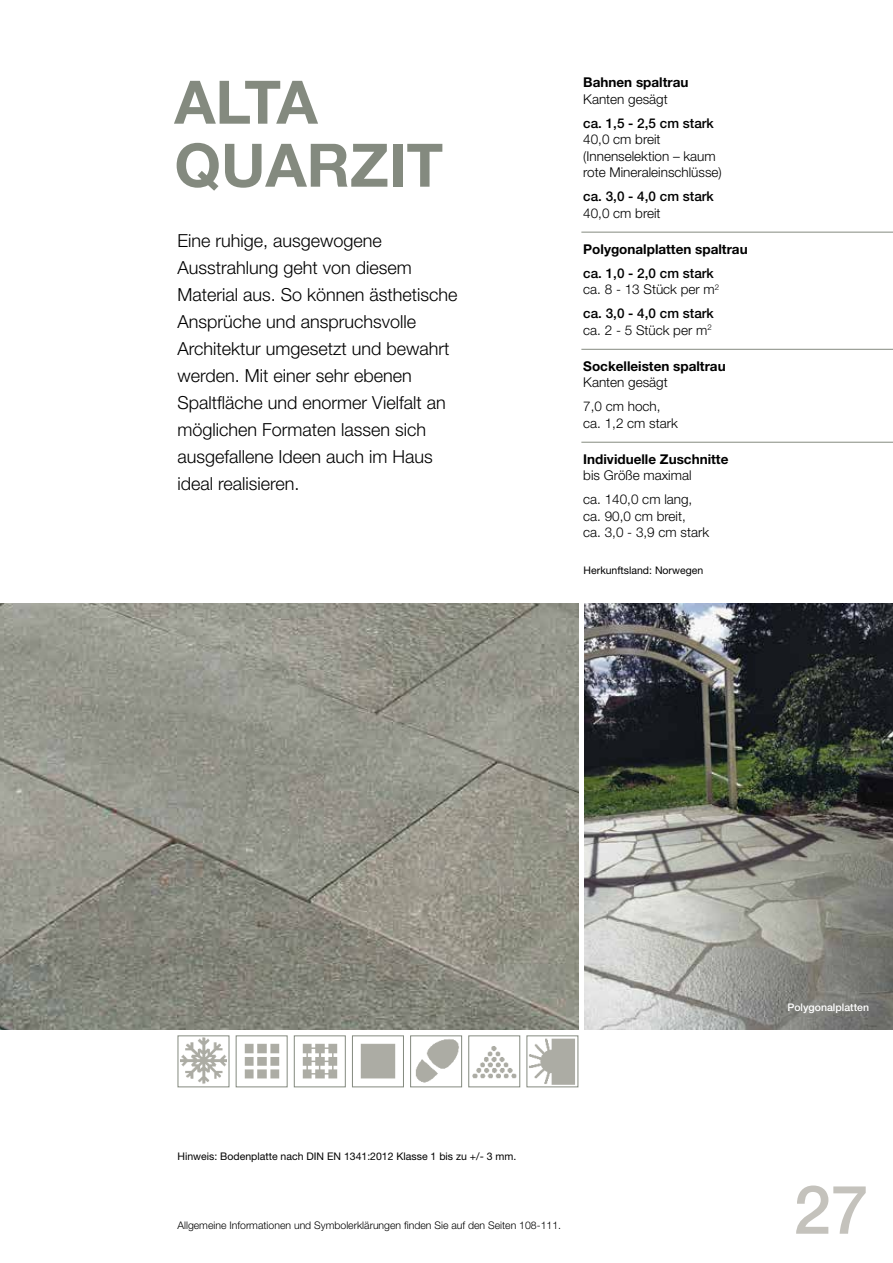
<style>
.page{position:relative;width:893px;height:1263px;background:#fff}
.page>*{position:absolute;margin:0;border:0;box-sizing:border-box;transform-origin:0 0}
.t1{font:500 67.5px "Helvetica Neue";color:#c4c2bc}
.t2{font:700 60px/63px "Helvetica Neue";color:#848a7f}
.t3{font:300 18px/27px "Helvetica Neue";color:#000}
.t4{font:300 13.5px/16.5px "Helvetica Neue";color:#000}
.t5{font:500 13.5px/16.5px "Helvetica Neue";color:#000}
.t6{font:700 13.5px "Helvetica Neue";color:#000}
.t7{font:10.5px "Helvetica Neue";color:#000}
.t8{font:300 10.5px "Helvetica Neue";color:#000}
.t9{font:500 10.5px "Helvetica Neue";color:#fff}
.s1{font-weight:300}
</style>
<div class="page">
<img style="left:585px;top:604px;width:308px;height:425px">
<hr style="left:581px;top:232px;width:312px;height:1px;background:#848a7f">
<hr style="left:581px;top:349px;width:312px;height:1px;background:#848a7f">
<hr style="left:581px;top:442px;width:312px;height:1px;background:#848a7f">
<img style="left:0;top:604px;width:578px;height:425px">
<img style="left:529px;top:1038px;width:46px;height:47px">
<div style="left:526px;top:1035px;width:52px;height:52px;border:1px solid #848a7f"></div>
<img style="left:360px;top:1043px;width:36px;height:36px">
<div style="left:352px;top:1035px;width:52px;height:52px;border:1px solid #848a7f"></div>
<img style="left:180px;top:1037px;width:47px;height:47px">
<div style="left:178px;top:1035px;width:51px;height:52px;border:1px solid #848a7f"></div>
<img style="left:472px;top:1046px;width:45px;height:33px">
<div style="left:468px;top:1035px;width:52px;height:52px;border:1px solid #848a7f"></div>
<img style="left:415px;top:1039px;width:44px;height:44px">
<div style="left:410px;top:1035px;width:52px;height:52px;border:1px solid #848a7f"></div>
<img style="left:244px;top:1043px;width:36px;height:36px">
<div style="left:236px;top:1035px;width:52px;height:52px;border:1px solid #848a7f"></div>
<img style="left:302px;top:1043px;width:36px;height:36px">
<div style="left:294px;top:1035px;width:52px;height:52px;border:1px solid #848a7f"></div>
<h2 class="t2" style="left:174px;top:69px;width:270px">ALTA<br>QUARZIT</h2>
<p class="t3" style="left:178px;top:227px;width:282px">Eine ruhige, ausgewogene<br>Ausstrahlung geht von diesem<br>Material aus. So können ästhetische<br>Ansprüche und anspruchsvolle<br>Architektur umgesetzt und bewahrt werden. Mit einer sehr ebenen<br>Spaltfläche und enormer Vielfalt an möglichen Formaten lassen sich ausgefallene Ideen auch im Haus ideal realisieren.</p>
<p class="t6" style="left:583px;top:74px;width:107px">Bahnen spaltrau</p>
<p class="t4" style="left:583px;top:90px;width:86px">Kanten gesägt</p>
<p class="t5" style="left:583px;top:115px;width:132px">ca. 1,5 - 2,5 cm stark</p>
<p class="t4" style="left:583px;top:131px;width:140px">40,0 cm breit (Innenselektion – kaum rote Mineraleinschlüsse)</p>
<p class="t5" style="left:583px;top:188px;width:132px">ca. 3,0 - 4,0 cm stark</p>
<p class="t4" style="left:583px;top:204px;width:79px">40,0 cm breit</p>
<p class="t6" style="left:583px;top:241px;width:166px">Polygonalplatten spaltrau</p>
<p class="t5" style="left:583px;top:265px;width:137px">ca. 1,0 - 2,0 cm stark <span class="s1">ca. 8 - 13 Stück per m</span><sup>2</sup></p>
<p class="t5" style="left:583px;top:305px;width:132px">ca. 3,0 - 4,0 cm stark <span class="s1">ca. 2 - 5 Stück per m</span><sup>2</sup></p>
<p class="t6" style="left:583px;top:358px;width:144px">Sockelleisten spaltrau</p>
<p class="t4" style="left:583px;top:370px;width:86px;line-height:24px">Kanten gesägt<br>7,0 cm hoch,</p>
<p class="t4" style="left:583px;top:414px;width:96px">ca. 1,2 cm stark</p>
<p class="t6" style="left:583px;top:451px;width:147px">Individuelle Zuschnitte</p>
<p class="t4" style="left:583px;top:463px;width:111px;line-height:24px">bis Größe maximal ca. 140,0 cm lang,</p>
<p class="t4" style="left:583px;top:507px;width:127px">ca. 90,0 cm breit,<br>ca. 3,0 - 3,9 cm stark</p>
<p class="t7" style="left:584px;top:564px;width:121px">Herkunftsland: Norwegen</p>
<p class="t7" style="left:178px;top:1150px;width:340px">Hinweis: Bodenplatte nach DIN EN 1341:2012 Klasse 1 bis zu +/- 3 mm.</p>
<p class="t8" style="left:178px;top:1218px;width:385px">Allgemeine Informationen und Symbolerklärungen finden Sie auf den Seiten 108-111.</p>
<p class="t9" style="left:787px;top:1001px;width:83px">Polygonalplatten</p>
<h1 class="t1" style="left:793px;top:1169px;width:77px">27</h1>
</div>
